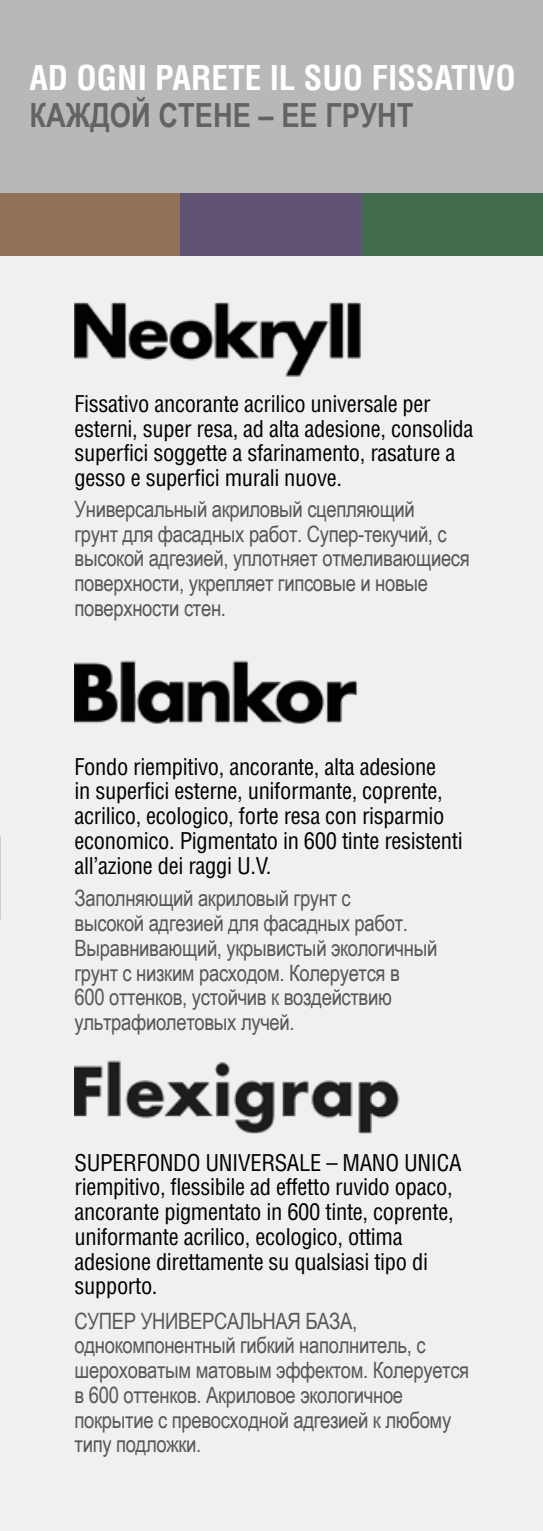
<style>
.page{position:relative;width:543px;height:1531px;background:#fff}
.page>*{position:absolute;margin:0;border:0;box-sizing:border-box;transform-origin:0 0}
.t1{font:700 condensed 33.3px "Helvetica";color:#fff}
.t2{font:700 33.3px "Arial Narrow";color:#646363}
.t3{font:condensed 22.5px/24.8px "Helvetica";letter-spacing:-.015em;color:#000}
.t4{font:22.5px/24.8px "Arial Narrow";letter-spacing:-.015em;color:#575756}
</style>
<div class="page">
<div style="left:0;top:0;width:542px;height:1531px;background:#f0f0f0"></div>
<img style="left:74px;top:1060px;width:326px;height:73px">
<img style="left:74px;top:302px;width:287px;height:75px">
<img style="left:74px;top:660px;width:284px;height:64px">
<div style="left:0;top:0;width:542px;height:212px;background:#b9b8b8"></div>
<div style="left:0;top:193px;width:181px;height:62px;background:#937058"></div>
<div style="left:181px;top:193px;width:180px;height:62px;background:#605273"></div>
<div style="left:361px;top:193px;width:181px;height:62px;background:#436c4f"></div>
<h1 class="t1" style="left:29px;top:57px;width:487px">AD OGNI PARETE IL SUO FISSATIVO</h1>
<h1 class="t2" style="left:29px;top:90px;width:385px">КАЖДОЙ СТЕНЕ – ЕЕ ГРУНТ</h1>
<p class="t3" style="left:74px;top:391px;width:400px">Fissativo ancorante acrilico universale per esterni, super resa, ad alta adesione, consolida superfici soggette a sfarinamento, rasature a gesso e superfici murali nuove.</p>
<p class="t4" style="left:74px;top:496px;width:396px">Универсальный акриловый сцепляющий<br>грунт для фасадных работ. Супер-текучий, с высокой адгезией, уплотняет отмеливающиеся поверхности, укрепляет гипсовые и новые поверхности стен.</p>
<p class="t3" style="left:74px;top:754px;width:389px">Fondo riempitivo, ancorante, alta adesione<br>in superfici esterne, uniformante, coprente, acrilico, ecologico, forte resa con risparmio economico. Pigmentato in 600 tinte resistenti all’azione dei raggi U.V.</p>
<p class="t4" style="left:74px;top:885px;width:364px">Заполняющий акриловый грунт с<br>высокой адгезией для фасадных работ.<br>Выравнивающий, укрывистый экологичный грунт с низким расходом. Колеруется в<br>600 оттенков, устойчив к воздействию ультрафиолетовых лучей.</p>
<p class="t3" style="left:74px;top:1150px;width:388px">SUPERFONDO UNIVERSALE – MANO UNICA riempitivo, flessibile ad effetto ruvido opaco, ancorante pigmentato in 600 tinte, coprente, uniformante acrilico, ecologico, ottima adesione direttamente su qualsiasi tipo di supporto.</p>
<p class="t4" style="left:74px;top:1307px;width:396px">СУПЕР УНИВЕРСАЛЬНАЯ БАЗА, однокомпонентный гибкий наполнитель, с шероховатым матовым эффектом. Колеруется в 600 оттенков. Акриловое экологичное покрытие с превосходной адгезией к любому типу подложки.</p>
</div>
